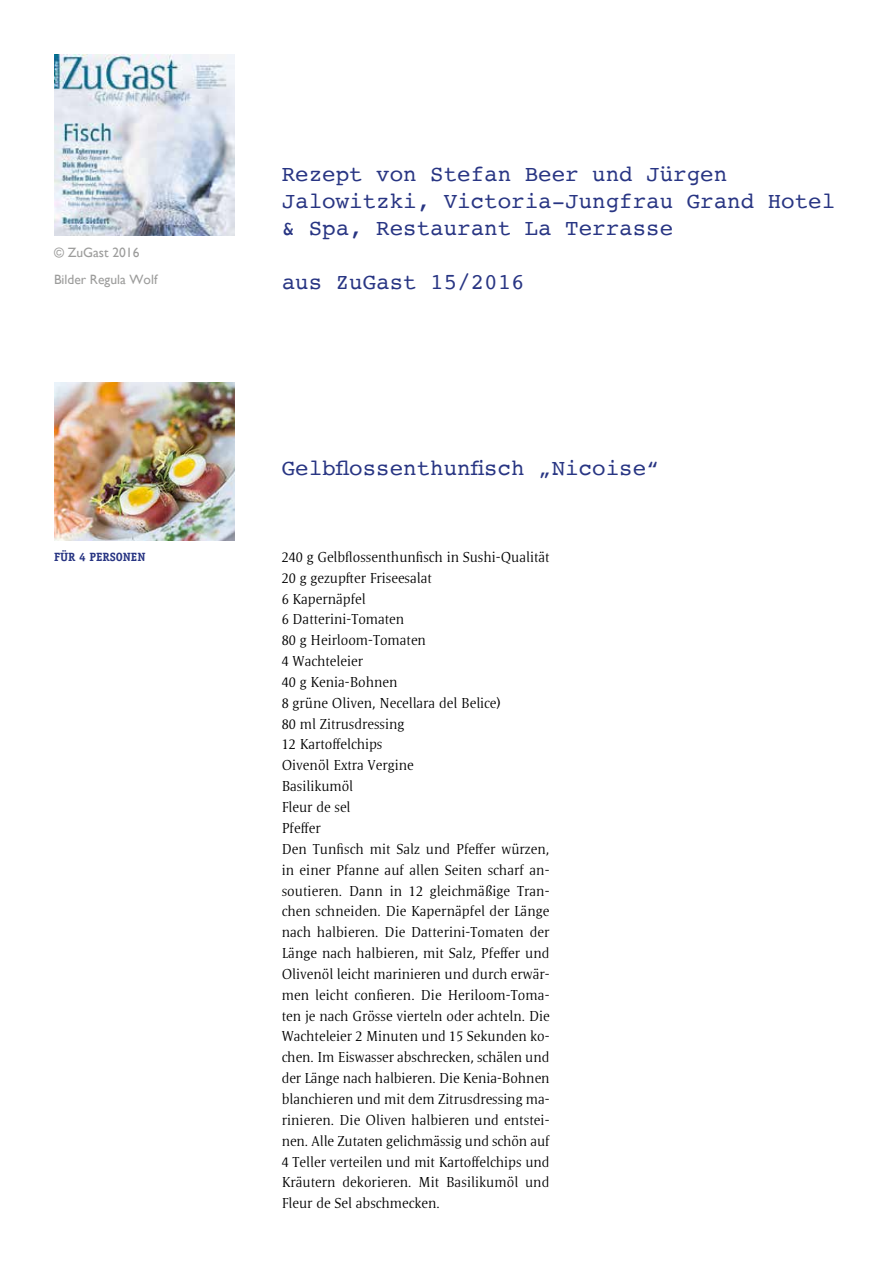
<style>
.page{position:relative;width:893px;height:1263px;background:#fff}
.page>*{position:absolute;margin:0;border:0;box-sizing:border-box;transform-origin:0 0}
.t1{font:22.5px/27px "Courier";color:#283583}
.t2{font:300 14.7px/20.9px "Satero Serif LT Pro";color:#000}
.t3{font:13.5px/27px "Gill Sans";color:#9d9d9c}
.t4{font:700 12px "Officina Serif";color:#283583}
</style>
<div class="page">
<img style="left:54px;top:54px;width:181px;height:181px">
<img style="left:54px;top:382px;width:181px;height:158px">
<p class="t3" style="left:54px;top:239px;width:105px">© ZuGast 2016<br>Bilder Regula Wolf</p>
<p class="t4" style="left:54px;top:549px;width:93px">FÜR 4 PERSONEN</p>
<h1 class="t1" style="left:282px;top:160px;width:555px">Rezept von Stefan Beer und Jürgen<br>Jalowitzki, Victoria-Jungfrau Grand Hotel &amp; Spa, Restaurant La Terrasse</h1>
<h1 class="t1" style="left:282px;top:268px;width:245px">aus ZuGast 15/2016</h1>
<h1 class="t1" style="left:282px;top:453px;width:380px">Gelbflossenthunfisch „Nicoise“</h1>
<p class="t2" style="left:282px;top:546px;width:270px">240 g Gelbflossenthunfisch in Sushi-Qualität 20 g gezupfter Friseesalat<br>6 Kapernäpfel<br>6 Datterini-Tomaten<br>80 g Heirloom-Tomaten<br>4 Wachteleier<br>40 g Kenia-Bohnen<br>8 grüne Oliven, Necellara del Belice)<br>80 ml Zitrusdressing<br>12 Kartoffelchips<br>Oivenöl Extra Vergine<br>Basilikumöl<br>Fleur de sel<br>Pfeffer<br>Den Tunfisch mit Salz und Pfeffer würzen, in einer Pfanne auf allen Seiten scharf an&shy;soutieren. Dann in 12 gleichmäßige Tran&shy;chen schneiden. Die Kapernäpfel der Länge nach halbieren. Die Datterini-Tomaten der Länge nach halbieren, mit Salz, Pfeffer und Olivenöl leicht marinieren und durch erwär&shy;men leicht confieren. Die Heriloom-Toma&shy;ten je nach Grösse vierteln oder achteln. Die Wachteleier 2 Minuten und 15 Sekunden ko&shy;chen. Im Eiswasser abschrecken, schälen und der Länge nach halbieren. Die Kenia-Bohnen blanchieren und mit dem Zitrusdressing ma&shy;rinieren. Die Oliven halbieren und entstei&shy;nen. Alle Zutaten gelichmässig und schön auf 4 Teller verteilen und mit Kartoffelchips und Kräutern dekorieren. Mit Basilikumöl und Fleur de Sel abschmecken.</p>
</div>
